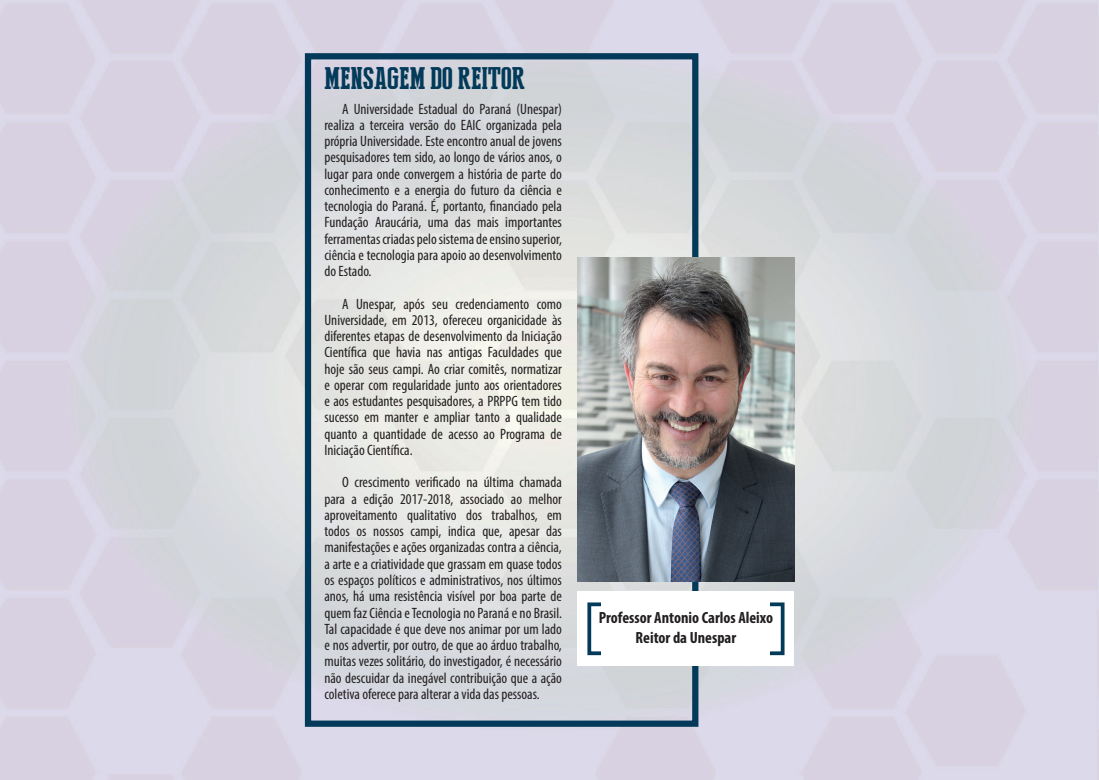
<style>
.page{position:relative;width:1099px;height:780px;background:#fff}
.page>*{position:absolute;margin:0;border:0;box-sizing:border-box;transform-origin:0 0}
.t1{font:31.25px "Press Serif Cool";color:#033a59}
.t2{font:700 condensed 16.25px/19.5px "Myriad Pro";color:#231f20;text-align:center}
.t3{font:condensed 15px/16.2px "Myriad Pro";color:#231f20;text-align:justify}
</style>
<div class="page">
<img style="left:0;top:0;width:1099px;height:779px">
<div style="left:305px;top:53px;width:393px;height:673px;border:6px solid #033a59"></div>
<img style="left:578px;top:257px;width:216px;height:324px">
<div style="left:578px;top:591px;width:216px;height:75px;background:#fff"></div>
<div style="left:587px;top:602px;width:197px;height:53px;border:4px solid #033a59"></div>
<div style="left:602px;top:595px;width:168px;height:67px;background:#fff"></div>
<h1 class="t1" style="left:324px;top:61px;width:202px">MENSAGEM DO REITOR</h1>
<p class="t3" style="left:324px;top:100px;width:239px;text-indent:18px">A Universidade Estadual do Paraná (Unespar) realiza a terceira versão do EAIC organizada pela própria Universidade. Este encontro anual de jovens pesquisadores tem sido, ao longo de vários anos, o lugar para onde convergem a história de parte do conhecimento e a energia do futuro da ciência e tecnologia do Paraná. É, portanto, financiado pela Fundação Araucária, uma das mais importantes ferramentas criadas pelo sistema de ensino superior, ciência e tecnologia para apoio ao desenvolvimento do Estado.</p>
<p class="t3" style="left:324px;top:295px;width:239px;text-indent:18px">A Unespar, após seu credenciamento como Universidade, em 2013, ofereceu organicidade às diferentes etapas de desenvolvimento da Iniciação Científica que havia nas antigas Faculdades que hoje são seus campi. Ao criar comitês, normatizar e operar com regularidade junto aos orientadores e aos estudantes pesquisadores, a PRPPG tem tido sucesso em manter e ampliar tanto a qualidade quanto a quantidade de acesso ao Programa de Iniciação Científica.</p>
<p class="t3" style="left:324px;top:474px;width:239px;text-indent:18px">O crescimento verificado na última chamada para a edição 2017-2018, associado ao melhor aproveitamento qualitativo dos trabalhos, em todos os nossos campi, indica que, apesar das manifestações e ações organizadas contra a ciência, a arte e a criatividade que grassam em quase todos os espaços políticos e administrativos, nos últimos anos, há uma resistência visível por boa parte de quem faz Ciência e Tecnologia no Paraná e no Brasil.<br>Tal capacidade é que deve nos animar por um lado e nos advertir, por outro, de que ao árduo trabalho, muitas vezes solitário, do investigador, é necessário não descuidar da inegável contribuição que a ação coletiva oferece para alterar a vida das pessoas.</p>
<p class="t2" style="left:599px;top:607px;width:176px">Professor Antonio Carlos Aleixo<br>Reitor da Unespar</p>
</div>
